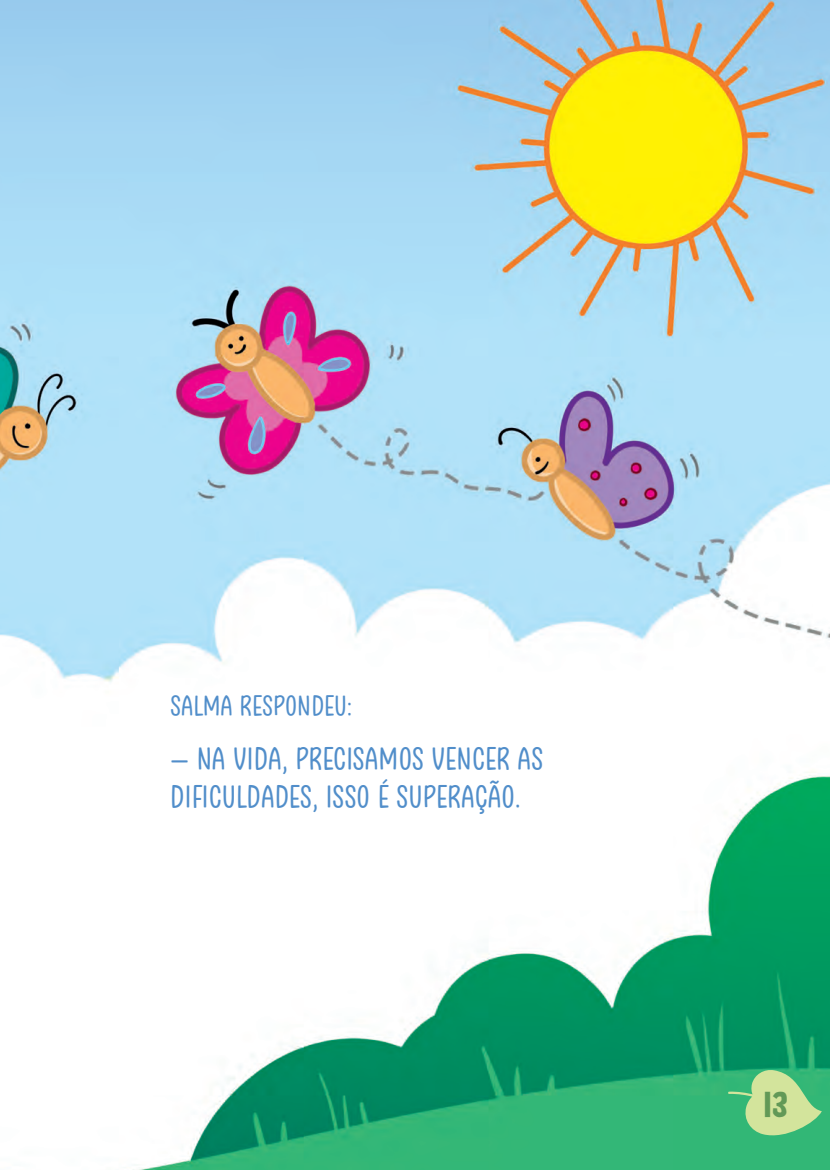
<style>
.page{position:relative;width:830px;height:1170px;background:#fff}
.page>*{position:absolute;margin:0;border:0;box-sizing:border-box;transform-origin:0 0}
.t1{font:36px "Black Lives Matter";color:#629957}
.texto{font:30px/37.5px "Clambake October Six";color:#518eca}
.texto-2{font:27px "Clambake October Six";color:#518eca}
</style>
<div class="page">
<img style="left:0;top:0;width:829px;height:1169px">
<svg style="left:727px;top:1068px;width:94px;height:71px;background:#83cd89"></svg>
<p class="texto-2" style="left:170px;top:690px;width:183px">SALMA RESPONDEU:</p>
<p class="texto" style="left:170px;top:740px;width:374px">– NA VIDA, PRECISAMOS VENCER AS<br>DIFICULDADES, ISSO É SUPERAÇÃO.</p>
<p class="t1" style="left:763px;top:1083px;width:26px">13</p>
</div>
